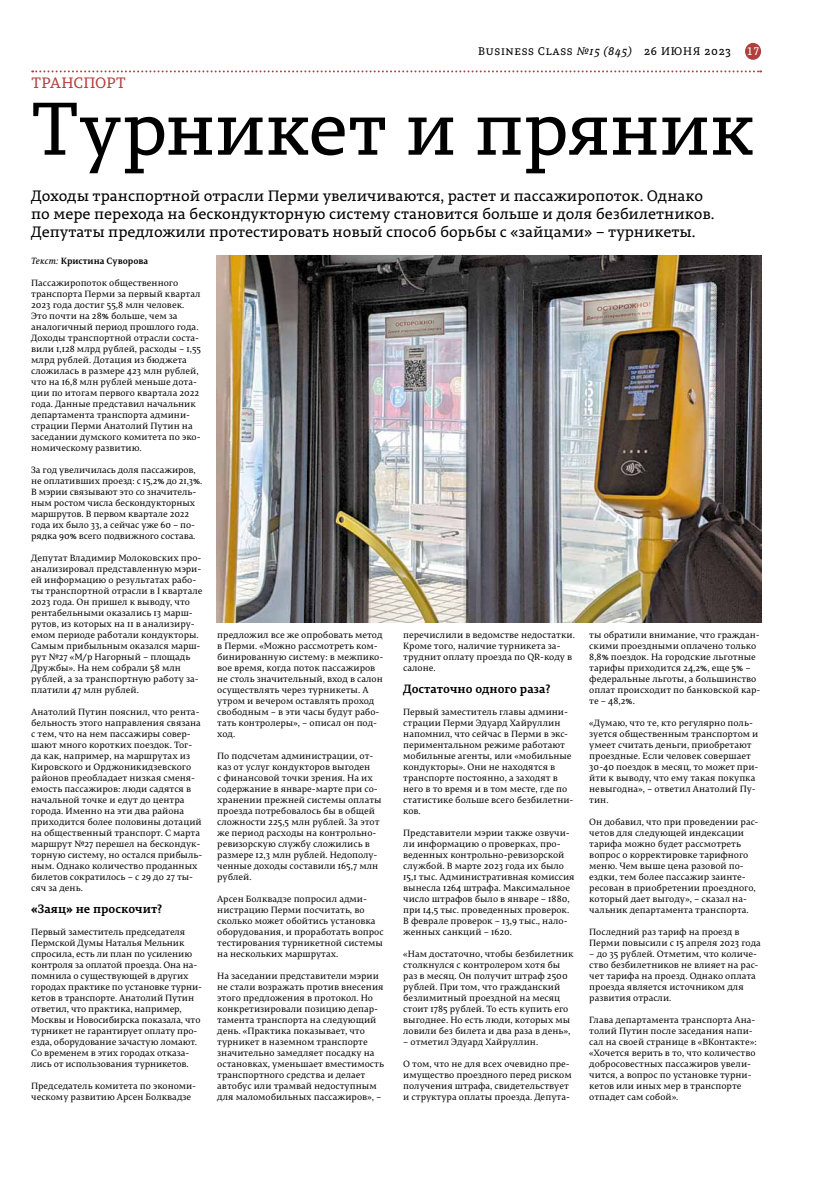
<style>
.page{position:relative;width:820px;height:1191px;background:#fff}
.page>*{position:absolute;margin:0;border:0;box-sizing:border-box;transform-origin:0 0}
.t1{font:74.2px "Permian Slab Serif Typeface";letter-spacing:-.015em;color:#000}
.t2{font:15px/18px "Permian Slab Serif Typeface";color:#000}
.t3{font:15px "Permian Slab Serif Typeface";letter-spacing:-.01em;color:#b23f3d}
.t4{font:700 12px "Permian Slab Serif Typeface";color:#000}
.t5{font:11px "Permian Slab Serif Typeface";letter-spacing:.06em;color:#000}
.t6{font:11px "Permian Slab Serif Typeface";color:#fff}
.t7{font:9px/11px "Permian Serif Typeface";color:#000}
.t8{font:700 9px "Permian Serif Typeface";color:#000}
.s1{font-style:italic}
.s2{font-weight:400;font-style:italic}
</style>
<div class="page">
<div style="left:744px;top:43px;width:16px;height:17px;background:#b23f3d;border-radius:50%"></div>
<svg style="left:32px;top:70px;width:728px;height:2px"></svg>
<img style="left:216px;top:256px;width:544px;height:366px">
<h2 class="t3" style="left:31px;top:71px;width:96px">транспорт</h2>
<p class="t5" style="left:478px;top:42px;width:254px">Business Class <span class="s1">№15 (845)</span> 26 июня 2023</p>
<p class="t6" style="left:746px;top:42px;width:14px">17</p>
<h1 class="t1" style="left:31px;top:70px;width:724px">Турникет и пряник</h1>
<p class="t2" style="left:31px;top:186px;width:684px">Доходы транспортной отрасли Перми увеличиваются, растет и пассажиропоток. Однако по мере перехода на бескондукторную систему становится больше и доля безбилетников.<br>Депутаты предложили протестировать новый способ борьбы с «зайцами» – турникеты.</p>
<p class="t8" style="left:31px;top:253px;width:118px"><span class="s2">Текст:</span> Кристина Суворова</p>
<p class="t7" style="left:31px;top:277px;width:171px">Пассажиропоток общественного транспорта Перми за первый квартал 2023 года достиг 55,8 млн человек.<br>Это почти на 28% больше, чем за аналогичный период прошлого года.<br>Доходы транспортной отрасли соста&shy;вили 1,128 млрд рублей, расходы – 1,55 млрд рублей. Дотация из бюджета сложилась в размере 423 млн рублей, что на 16,8 млн рублей меньше дота&shy;ции по итогам первого квартала 2022 года. Данные представил начальник департамента транспорта админи&shy;страции Перми Анатолий Путин на заседании думского комитета по эко&shy;номическому развитию.</p>
<p class="t7" style="left:31px;top:464px;width:173px">За год увеличилась доля пассажиров, не оплативших проезд: с 15,2% до 21,3%.<br>В мэрии связывают это со значитель&shy;ным ростом числа бескондукторных маршрутов. В первом квартале 2022 года их было 33, а сейчас уже 60 – по&shy;рядка 90% всего подвижного состава.</p>
<p class="t7" style="left:31px;top:552px;width:173px">Депутат Владимир Молоковских про&shy;анализировал представленную мэри&shy;ей информацию о результатах рабо&shy;ты транспортной отрасли в I квартале 2023 года. Он пришел к выводу, что рентабельными оказались 13 марш&shy;рутов, из которых на 11 в анализиру&shy;емом периоде работали кондукторы.<br>Самым прибыльным оказался марш&shy;рут №27 «М/р Нагорный – площадь Дружбы». На нем собрали 58 млн рублей, а за транспортную работу за&shy;платили 47 млн рублей.</p>
<p class="t7" style="left:31px;top:706px;width:173px">Анатолий Путин пояснил, что рента&shy;бельность этого направления связана с тем, что на нем пассажиры совер&shy;шают много коротких поездок. Тог&shy;да как, например, на маршрутах из Кировского и Орджоникидзевского районов преобладает низкая сменя&shy;емость пассажиров: люди садятся в начальной точке и едут до центра города. Именно на эти два района приходится более половины дотаций на общественный транспорт. С марта маршрут №27 перешел на бескондук&shy;торную систему, но остался прибыль&shy;ным. Однако количество проданных билетов сократилось – с 29 до 27 ты&shy;сяч за день.</p>
<h3 class="t4" style="left:31px;top:899px;width:132px">«Заяц» не проскочит?</h3>
<p class="t7" style="left:31px;top:926px;width:172px">Первый заместитель председателя Пермской Думы Наталья Мельник спросила, есть ли план по усилению контроля за оплатой проезда. Она на&shy;помнила о существующей в других городах практике по установке турни&shy;кетов в транспорте. Анатолий Путин ответил, что практика, например, Москвы и Новосибирска показала, что турникет не гарантирует оплату про&shy;езда, оборудование зачастую ломают.<br>Со временем в этих городах отказа&shy;лись от использования турникетов.</p>
<p class="t7" style="left:31px;top:1080px;width:166px">Председатель комитета по экономи&shy;ческому развитию Арсен Болквадзе</p>
<p class="t7" style="left:217px;top:629px;width:167px">предложил все же опробовать метод в Перми. «Можно рассмотреть ком&shy;бинированную систему: в межпико&shy;вое время, когда поток пассажиров не столь значительный, вход в салон осуществлять через турникеты. А утром и вечером оставлять проход свободным – в эти часы будут рабо&shy;тать контролеры», – описал он под&shy;ход.</p>
<p class="t7" style="left:217px;top:750px;width:166px">По подсчетам администрации, от&shy;каз от услуг кондукторов выгоден<br>с финансовой точки зрения. На их содержание в январе-марте при со&shy;хранении прежней системы оплаты проезда потребовалось бы в общей сложности 225,5 млн рублей. За этот же период расходы на контрольно&shy;ревизорскую службу сложились в размере 12,3 млн рублей. Недополу&shy;ченные доходы составили 165,7 млн рублей.</p>
<p class="t7" style="left:217px;top:893px;width:168px">Арсен Болквадзе попросил адми&shy;нистрацию Перми посчитать, во сколько может обойтись установка оборудования, и проработать вопрос тестирования турникетной системы на нескольких маршрутах.</p>
<p class="t7" style="left:217px;top:970px;width:168px">На заседании представители мэрии не стали возражать против внесения этого предложения в протокол. Но конкретизировали позицию депар&shy;тамента транспорта на следующий день. «Практика показывает, что турникет в наземном транспорте значительно замедляет посадку на остановках, уменьшает вместимость транспортного средства и делает автобус или трамвай недоступным для маломобильных пассажиров», –</p>
<p class="t7" style="left:403px;top:629px;width:173px">перечислили в ведомстве недостатки.<br>Кроме того, наличие турникета за&shy;труднит оплату проезда по QR-коду в салоне.</p>
<h3 class="t4" style="left:403px;top:679px;width:149px">Достаточно одного раза?</h3>
<p class="t7" style="left:403px;top:706px;width:172px">Первый заместитель главы админи&shy;страции Перми Эдуард Хайруллин напомнил, что сейчас в Перми в экс&shy;периментальном режиме работают мобильные агенты, или «мобильные кондукторы». Они не находятся в транспорте постоянно, а заходят в него в то время и в том месте, где по статистике больше всего безбилетни&shy;ков.</p>
<p class="t7" style="left:403px;top:827px;width:173px">Представители мэрии также озвучи&shy;ли информацию о проверках, про&shy;веденных контрольно-ревизорской службой. В марте 2023 года их было 15,1 тыс. Административная комиссия вынесла 1264 штрафа. Максимальное число штрафов было в январе – 1880, при 14,5 тыс. проведенных проверок.<br>В феврале проверок – 13,9 тыс., нало&shy;женных санкций – 1620.</p>
<p class="t7" style="left:403px;top:948px;width:172px">«Нам достаточно, чтобы безбилетник столкнулся с контролером хотя бы раз в месяц. Он получит штраф 2500 рублей. При том, что гражданский безлимитный проездной на месяц стоит 1785 рублей. То есть купить его выгоднее. Но есть люди, которых мы ловили без билета и два раза в день»,</p>
<p class="t7" style="left:403px;top:1036px;width:136px">– отметил Эдуард Хайруллин.</p>
<p class="t7" style="left:403px;top:1058px;width:170px">О том, что не для всех очевидно пре&shy;имущество проездного перед риском получения штрафа, свидетельствует и структура оплаты проезда. Депута-</p>
<p class="t7" style="left:589px;top:629px;width:172px">ты обратили внимание, что граждан&shy;скими проездными оплачено только<br>8,8% поездок. На городские льготные тарифы приходится 24,2%, еще 5% – федеральные льготы, а большинство оплат происходит по банковской кар&shy;те – 48,2%.</p>
<p class="t7" style="left:589px;top:717px;width:171px">«Думаю, что те, кто регулярно поль&shy;зуется общественным транспортом и умеет считать деньги, приобретают проездные. Если человек совершает<br>30-40 поездок в месяц, то может при&shy;йти к выводу, что ему такая покупка невыгодна», – ответил Анатолий Пу&shy;тин.</p>
<p class="t7" style="left:589px;top:816px;width:170px">Он добавил, что при проведении рас&shy;четов для следующей индексации тарифа можно будет рассмотреть вопрос о корректировке тарифного меню. Чем выше цена разовой по&shy;ездки, тем более пассажир заинте&shy;ресован в приобретении проездного, который дает выгоду», – сказал на&shy;чальник департамента транспорта.</p>
<p class="t7" style="left:589px;top:926px;width:173px">Последний раз тариф на проезд в<br>Перми повысили с 15 апреля 2023 года</p>
<p class="t7" style="left:589px;top:948px;width:170px">– до 35 рублей. Отметим, что количе&shy;ство безбилетников не влияет на рас&shy;чет тарифа на проезд. Однако оплата проезда является источником для развития отрасли.</p>
<p class="t7" style="left:589px;top:1014px;width:169px">Глава департамента транспорта Ана&shy;толий Путин после заседания напи&shy;сал на своей странице в «ВКонтакте»: «Хочется верить в то, что количество добросовестных пассажиров увели&shy;чится, а вопрос по установке турни&shy;кетов или иных мер в транспорте отпадет сам собой».</p>
</div>
